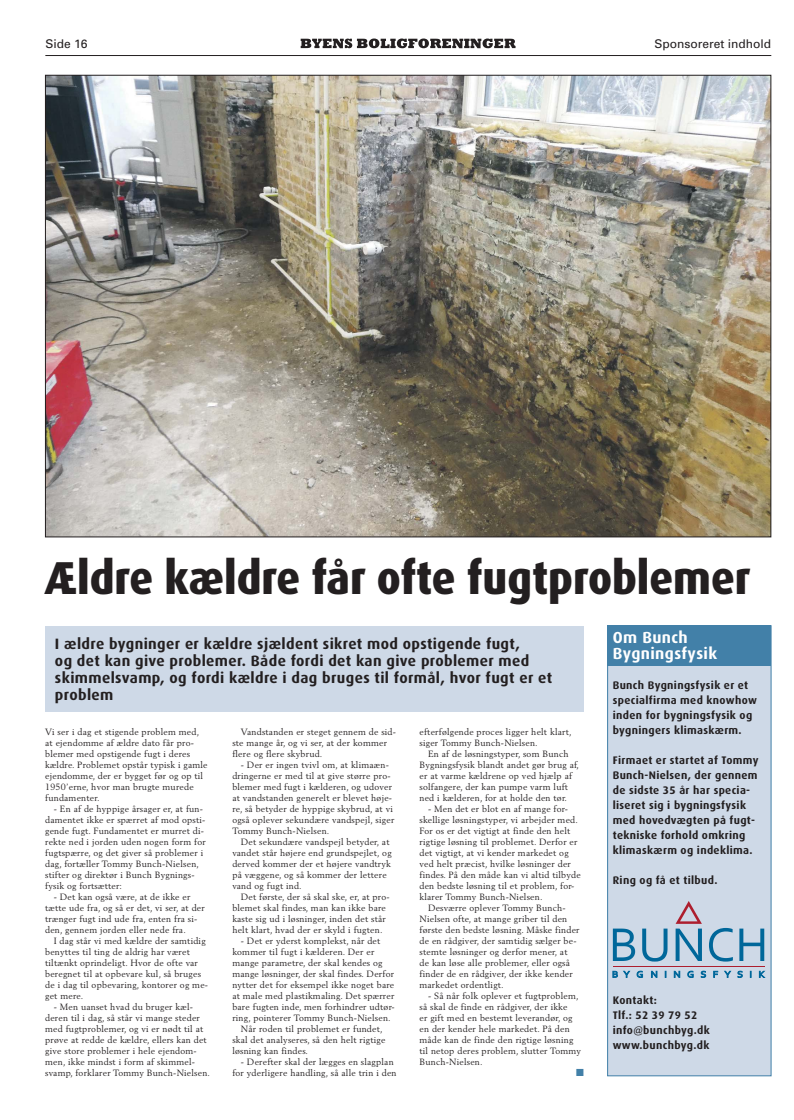
<style>
.page{position:relative;width:794px;height:1120px;background:#fff}
.page>*{position:absolute;margin:0;border:0;box-sizing:border-box;transform-origin:0 0}
.t1{font:800 46.2px "Dax";color:#231f20;scale:.91 1}
.t2{font:700 16px/16px "Dax";letter-spacing:.025em;color:#fff}
.t3{font:700 15px/17px "Dax";letter-spacing:.025em;color:#231f20}
.t4{font:12px "Univers";color:#231f20}
.t5{font:700 11px/15px "Dax";letter-spacing:.03em;color:#231f20}
.t6{font:10.2px "Zapf Dingbats";color:#4280a8}
.t7{font:9px/11px "Berling";letter-spacing:.025em;color:#231f20}
</style>
<div class="page">
<hr style="left:45px;top:55px;width:726px;height:1px;background:#231f20">
<svg style="left:301px;top:39px;width:214px;height:9px"></svg>
<div style="left:45px;top:626px;width:539px;height:85px;background:#ced9e7"></div>
<div style="left:607px;top:626px;width:164px;height:450px;background:#ced9e7"></div>
<div style="left:607px;top:625px;width:164px;height:451px;border:1px solid #4280a8"></div>
<div style="left:606px;top:625px;width:164px;height:41px;background:#4280a8"></div>
<svg style="left:613px;top:928px;width:22px;height:33px"></svg>
<svg style="left:642px;top:928px;width:25px;height:33px"></svg>
<svg style="left:709px;top:928px;width:24px;height:33px"></svg>
<svg style="left:739px;top:928px;width:25px;height:33px"></svg>
<svg style="left:613px;top:971px;width:4px;height:6px"></svg>
<svg style="left:623px;top:971px;width:6px;height:6px"></svg>
<svg style="left:637px;top:971px;width:5px;height:6px"></svg>
<svg style="left:651px;top:971px;width:15px;height:6px"></svg>
<svg style="left:674px;top:971px;width:6px;height:6px"></svg>
<svg style="left:687px;top:971px;width:6px;height:6px"></svg>
<svg style="left:701px;top:971px;width:4px;height:6px"></svg>
<svg style="left:713px;top:971px;width:5px;height:6px"></svg>
<svg style="left:724px;top:971px;width:6px;height:6px"></svg>
<svg style="left:738px;top:971px;width:13px;height:6px"></svg>
<svg style="left:759px;top:971px;width:5px;height:6px"></svg>
<svg style="left:675px;top:901px;width:27px;height:60px"></svg>
<hr style="left:613px;top:965px;width:151px;height:1px;background:#ad1e2e">
<img style="left:47px;top:77px;width:722px;height:458px">
<h3 class="t4" style="left:45px;top:40px;width:44px">Side 16</h3>
<h3 class="t4" style="left:654px;top:40px;width:118px">Sponsoreret indhold</h3>
<h1 class="t1" style="left:45px;top:558px;width:777px">Ældre kældre får ofte fugtproblemer</h1>
<h3 class="t3" style="left:55px;top:636px;width:498px">I ældre bygninger er kældre sjældent sikret mod opstigende fugt,<br>og det kan give problemer. Både fordi det kan give problemer med skimmelsvamp, og fordi kældre i dag bruges til formål, hvor fugt er et problem</h3>
<p class="t7" style="left:45px;top:727px;width:164px">Vi ser i dag et stigende problem med, at ejendomme af ældre dato får pro&shy;blemer med opstigende fugt i deres kældre. Problemet opstår typisk i gamle ejendomme, der er bygget før og op til<br>1950’erne, hvor man brugte murede fundamenter.</p>
<p class="t7" style="left:45px;top:804px;width:162px;text-indent:9px">- En af de hyppige årsager er, at fun&shy;damentet ikke er spærret af mod opsti&shy;gende fugt. Fundamentet er murret di&shy;rekte ned i jorden uden nogen form for fugtspærre, og det giver så problemer i dag, fortæller Tommy Bunch-Nielsen, stifter og direktør i Bunch Bygnings&shy;fysik og fortsætter:</p>
<p class="t7" style="left:45px;top:892px;width:161px;text-indent:9px">- Det kan også være, at de ikke er tætte ude fra, og så er det, vi ser, at der trænger fugt ind ude fra, enten fra si&shy;den, gennem jorden eller nede fra.</p>
<p class="t7" style="left:45px;top:936px;width:164px;text-indent:9px">I dag står vi med kældre der samtidig benyttes til ting de aldrig har været tiltænkt oprindeligt. Hvor de ofte var beregnet til at opbevare kul, så bruges de i dag til opbevaring, kontorer og me&shy;get mere.</p>
<p class="t7" style="left:45px;top:1002px;width:166px;text-indent:9px">- Men uanset hvad du bruger kæl&shy;deren til i dag, så står vi mange steder med fugtproblemer, og vi er nødt til at prøve at redde de kældre, ellers kan det give store problemer i hele ejendom&shy;men, ikke mindst i form af skimmel&shy;svamp, forklarer Tommy Bunch-Nielsen.</p>
<h2 class="t2" style="left:613px;top:630px;width:106px">Om Bunch<br>Bygningsfysik</h2>
<p class="t5" style="left:613px;top:678px;width:146px">Bunch Bygningsfysik er et specialfirma med knowhow inden for bygningsfysik og bygningers klimaskærm.</p>
<p class="t5" style="left:613px;top:753px;width:147px">Firmaet er startet af Tommy<br>Bunch-Nielsen, der gennem de sidste 35 år har specia&shy;liseret sig i bygningsfysik med hovedvægten på fugt&shy;tekniske forhold omkring klimaskærm og indeklima.</p>
<p class="t5" style="left:613px;top:873px;width:106px">Ring og få et tilbud.</p>
<p class="t7" style="left:419px;top:727px;width:154px">efterfølgende proces ligger helt klart, siger Tommy Bunch-Nielsen.</p>
<p class="t7" style="left:419px;top:749px;width:161px;text-indent:9px">En af de løsningstyper, som Bunch Bygningsfysik blandt andet gør brug af, er at varme kældrene op ved hjælp af solfangere, der kan pumpe varm luft ned i kælderen, for at holde den tør.</p>
<p class="t7" style="left:428px;top:804px;width:141px">- Men det er blot en af mange for-</p>
<p class="t7" style="left:419px;top:815px;width:160px">skellige løsningstyper, vi arbejder med.</p>
<p class="t7" style="left:419px;top:826px;width:152px">For os er det vigtigt at finde den helt</p>
<p class="t7" style="left:419px;top:837px;width:159px">rigtige løsning til problemet. Derfor er</p>
<p class="t7" style="left:419px;top:848px;width:151px">det vigtigt, at vi kender markedet og</p>
<p class="t7" style="left:419px;top:859px;width:153px">ved helt præcist, hvilke løsninger der</p>
<p class="t7" style="left:419px;top:870px;width:163px">findes. På den måde kan vi altid tilbyde</p>
<p class="t7" style="left:419px;top:881px;width:156px">den bedste løsning til et problem, for-</p>
<p class="t7" style="left:419px;top:892px;width:124px">klarer Tommy Bunch-Nielsen.</p>
<p class="t7" style="left:428px;top:903px;width:139px">Desværre oplever Tommy Bunch-</p>
<p class="t7" style="left:419px;top:914px;width:149px">Nielsen ofte, at mange griber til den</p>
<p class="t7" style="left:419px;top:925px;width:162px">første den bedste løsning. Måske finder</p>
<p class="t7" style="left:419px;top:936px;width:159px">de en rådgiver, der samtidig sælger be-</p>
<p class="t7" style="left:419px;top:947px;width:149px">stemte løsninger og derfor mener, at</p>
<p class="t7" style="left:419px;top:958px;width:152px">de kan løse alle problemer, eller også</p>
<p class="t7" style="left:419px;top:969px;width:155px">finder de en rådgiver, der ikke kender</p>
<p class="t7" style="left:419px;top:980px;width:86px">markedet ordentligt.</p>
<p class="t7" style="left:419px;top:991px;width:163px;text-indent:9px">- Så når folk oplever et fugtproblem, så skal de finde en rådgiver, der ikke<br>er gift med en bestemt leverandør, og en der kender hele markedet. På den måde kan de finde den rigtige løsning til netop deres problem, slutter Tommy Bunch-Nielsen.</p>
<p class="t6" style="left:576px;top:1068px;width:9px">■</p>
<p class="t7" style="left:232px;top:727px;width:165px;text-indent:9px">Vandstanden er steget gennem de sid&shy;ste mange år, og vi ser, at der kommer flere og flere skybrud.</p>
<p class="t7" style="left:232px;top:760px;width:163px;text-indent:9px">- Der er ingen tvivl om, at klimaæn&shy;dringerne er med til at give større pro&shy;blemer med fugt i kælderen, og udover at vandstanden generelt er blevet høje&shy;re, så betyder de hyppige skybrud, at vi også oplever sekundære vandspejl, siger Tommy Bunch-Nielsen.</p>
<p class="t7" style="left:232px;top:837px;width:161px;text-indent:9px">Det sekundære vandspejl betyder, at vandet står højere end grundspejlet, og derved kommer der et højere vandtryk på væggene, og så kommer der lettere vand og fugt ind.</p>
<p class="t7" style="left:232px;top:892px;width:159px;text-indent:9px">Det første, der så skal ske, er, at pro&shy;blemet skal findes, man kan ikke bare kaste sig ud i løsninger, inden det står helt klart, hvad der er skyld i fugten.</p>
<p class="t7" style="left:241px;top:936px;width:141px">- Det er yderst komplekst, når det</p>
<p class="t7" style="left:232px;top:947px;width:143px">kommer til fugt i kælderen. Der er</p>
<p class="t7" style="left:232px;top:958px;width:152px">mange parametre, der skal kendes og</p>
<p class="t7" style="left:232px;top:969px;width:163px">mange løsninger, der skal findes. Derfor</p>
<p class="t7" style="left:232px;top:980px;width:163px">nytter det for eksempel ikke noget bare</p>
<p class="t7" style="left:232px;top:991px;width:163px">at male med plastikmaling. Det spærrer</p>
<p class="t7" style="left:232px;top:1002px;width:164px">bare fugten inde, men forhindrer udtør-</p>
<p class="t7" style="left:232px;top:1013px;width:160px">ring, pointerer Tommy Bunch-Nielsen.</p>
<p class="t7" style="left:241px;top:1024px;width:143px">Når roden til problemet er fundet,</p>
<p class="t7" style="left:232px;top:1035px;width:155px">skal det analyseres, så den helt rigtige</p>
<p class="t7" style="left:232px;top:1046px;width:77px">løsning kan findes.</p>
<p class="t7" style="left:232px;top:1057px;width:166px;text-indent:9px">- Derefter skal der lægges en slagplan for yderligere handling, så alle trin i den</p>
<p class="t5" style="left:613px;top:993px;width:98px">Kontakt:<br>Tlf.: 52 39 79 52 info@bunchbyg.dk www.bunchbyg.dk</p>
</div>
